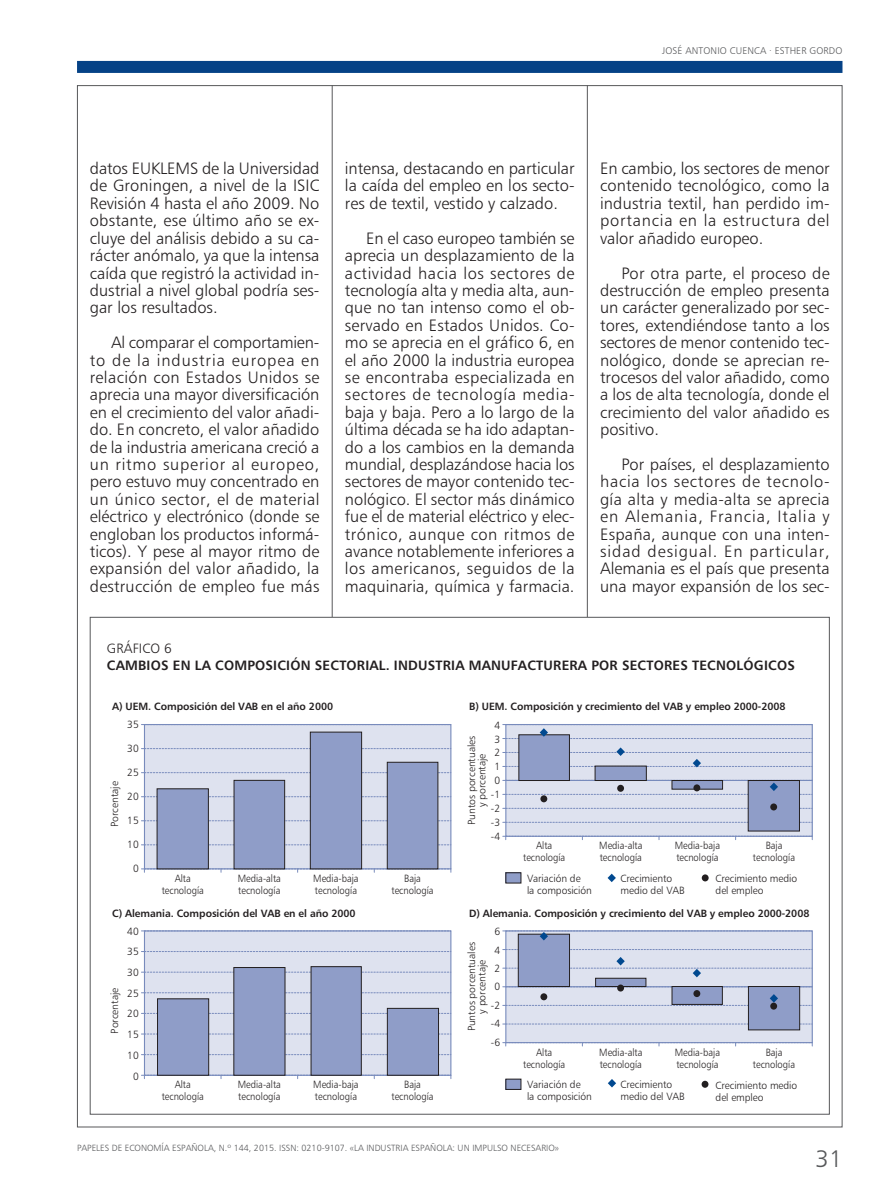
<style>
.page{position:relative;width:893px;height:1191px;background:#fff}
.page>*{position:absolute;margin:0;border:0;box-sizing:border-box;transform-origin:0 0}
.t1{font:24px "Humanist 777 BT Light B";color:#57585a}
.t2{font:16.5px/17.4px "Humanist 777 BT Light B";color:#231f20;text-align:justify}
.t3{font:13.5px/17.4px "Humanist 777 BT Bold B";letter-spacing:.015em;color:#231f20}
.t4{font:300 10.5px/12px "Humanist 777";color:#231f20;text-align:center;scale:.9 1}
.t5{font:300 10.5px/13.8px "Humanist 777";color:#231f20}
.t6{font:700 10.5px "Humanist 777";letter-spacing:-.005em;color:#231f20}
.t7{font:300 10.35px/10.4px "Humanist 777";letter-spacing:-.005em;color:#231f20;text-align:center}
.t8{font:9.75px "Humanist 777 BT Light B";letter-spacing:.015em;color:#57585a}
.t9{font:9px "Humanist 777 BT Light B";color:#57585a}
.s1{font-family:"Humanist 777 BT Light B"}
</style>
<div class="page">
<div style="left:77px;top:61px;width:765px;height:12px;background:#054286"></div>
<hr style="left:332px;top:85px;width:1px;height:543px;background:#57585a">
<hr style="left:587px;top:85px;width:1px;height:541px;background:#57585a">
<svg style="left:143px;top:724px;width:670px;height:352px"></svg>
<div style="left:506px;top:1079px;width:15px;height:10px;background:#8f9dc8"></div>
<div style="left:506px;top:872px;width:15px;height:11px;background:#8f9dc8"></div>
<div style="left:505px;top:872px;width:16px;height:11px;border:1px solid #231f20"></div>
<svg style="left:141px;top:731px;width:310px;height:141px;background:#b1bad4"></svg>
<svg style="left:141px;top:966px;width:310px;height:112px;background:#adb6d2"></svg>
<svg style="left:608px;top:1079px;width:8px;height:8px"></svg>
<svg style="left:503px;top:930px;width:309px;height:100px;background:#c5cce0"></svg>
<svg style="left:503px;top:724px;width:310px;height:115px;background:#c7cde1"></svg>
<div style="left:702px;top:1080px;width:6px;height:7px;background:#231f20;border-radius:50%"></div>
<div style="left:540px;top:993px;width:7px;height:7px;background:#231f20;border-radius:50%"></div>
<div style="left:617px;top:984px;width:7px;height:7px;background:#231f20;border-radius:50%"></div>
<div style="left:693px;top:990px;width:7px;height:7px;background:#231f20;border-radius:50%"></div>
<div style="left:770px;top:1002px;width:7px;height:7px;background:#231f20;border-radius:50%"></div>
<div style="left:540px;top:795px;width:7px;height:7px;background:#231f20;border-radius:50%"></div>
<div style="left:617px;top:784px;width:7px;height:7px;background:#231f20;border-radius:50%"></div>
<div style="left:693px;top:784px;width:7px;height:7px;background:#231f20;border-radius:50%"></div>
<div style="left:770px;top:803px;width:7px;height:7px;background:#231f20;border-radius:50%"></div>
<p class="t8" style="left:662px;top:47px;width:182px">JOSÉ ANTONIO CUENCA · ESTHER GORDO</p>
<p class="t2" style="left:90px;top:161px;width:231px">datos EUKLEMS de la Universidad de Groningen, a nivel de la ISIC Revisión 4 hasta el año 2009. No obstante, ese último año se ex&shy;cluye del análisis debido a su ca&shy;rácter anómalo, ya que la intensa caída que registró la actividad in&shy;dustrial a nivel global podría ses&shy;gar los resultados.</p>
<p class="t2" style="left:90px;top:335px;width:231px;text-indent:21px">Al comparar el comportamien - to de la industria europea en relación con Estados Unidos se aprecia una mayor diversificación en el crecimiento del valor añadi&shy;do. En concreto, el valor añadido de la industria americana creció a un ritmo superior al europeo, pero estuvo muy concentrado en un único sector, el de material eléctrico y electrónico (donde se engloban los productos informá&shy;ticos). Y pese al mayor ritmo de expansión del valor añadido, la destrucción de empleo fue más</p>
<p class="t2" style="left:345px;top:161px;width:231px">intensa, destacando en particular la caída del empleo en los secto&shy;res de textil, vestido y calzado.</p>
<p class="t2" style="left:345px;top:231px;width:231px;text-indent:21px">En el caso europeo también se aprecia un desplazamiento de la actividad hacia los sectores de tecnología alta y media alta, aun&shy;que no tan intenso como el ob&shy;servado en Estados Unidos. Co - mo se aprecia en el gráfico 6, en el año 2000 la industria europea se encontraba especializada en sectores de tecnología media&shy;baja y baja. Pero a lo largo de la última década se ha ido adaptan&shy;do a los cambios en la demanda mundial, desplazándose hacia los sectores de mayor contenido tec&shy;nológico. El sector más dinámico fue el de material eléctrico y elec&shy;trónico, aunque con ritmos de avance notablemente inferiores a los americanos, seguidos de la maquinaria, química y farmacia.</p>
<p class="t2" style="left:600px;top:161px;width:231px">En cambio, los sectores de menor contenido tecnológico, como la industria textil, han perdido im&shy;portancia en la estructura del valor añadido europeo.</p>
<p class="t2" style="left:600px;top:265px;width:231px;text-indent:21px">Por otra parte, el proceso de destrucción de empleo presenta un carácter generalizado por sec&shy;tores, extendiéndose tanto a los sectores de menor contenido tec&shy;nológico, donde se aprecian re&shy;trocesos del valor añadido, como a los de alta tecnología, donde el crecimiento del valor añadido es positivo.</p>
<p class="t2" style="left:600px;top:457px;width:231px;text-indent:21px">Por países, el desplazamiento hacia los sectores de tecnolo&shy;gía alta y media-alta se aprecia en Alemania, Francia, Italia y España, aunque con una inten - sidad desigual. En particular, Alemania es el país que presenta una mayor expansión de los sec-</p>
<p class="t3" style="left:107px;top:640px;width:689px"><span class="s1">GRÁFICO 6<br></span>CAMBIOS EN LA COMPOSICIÓN SECTORIAL. INDUSTRIA MANUFACTURERA POR SECTORES TECNOLÓGICOS</p>
<p class="t6" style="left:112px;top:700px;width:223px">A) UEM. Composición del VAB en el año 2000</p>
<p class="t6" style="left:469px;top:700px;width:318px">B) UEM. Composición y crecimiento del VAB y empleo 2000-2008</p>
<p class="t5" style="left:127px;top:718px;width:13px">35</p>
<p class="t5" style="left:127px;top:742px;width:13px">30</p>
<p class="t5" style="left:127px;top:766px;width:13px">25</p>
<p class="t5" style="left:127px;top:790px;width:13px">20</p>
<p class="t5" style="left:127px;top:814px;width:13px">15</p>
<p class="t5" style="left:127px;top:838px;width:13px">10</p>
<p class="t5" style="left:133px;top:862px;width:7px">0</p>
<p class="t7" style="left:110px;top:827px;width:47px;rotate:-90deg">Porcentaje</p>
<p class="t4" style="left:162px;top:872px;width:48px">Alta tecnología</p>
<p class="t4" style="left:238px;top:872px;width:49px;text-align:left">Media-alta tecnología</p>
<p class="t4" style="left:313px;top:872px;width:52px;text-align:left">Media-baja tecnología</p>
<p class="t4" style="left:391px;top:872px;width:48px">Baja tecnología</p>
<p class="t5" style="left:491px;top:718px;width:11px;text-align:center">4<br>3<br>2<br>1<br>0 -1 -2 -3 -4</p>
<p class="t7" style="left:467px;top:825px;width:91px;rotate:-90deg">Puntos porcentuales y porcentaje</p>
<p class="t4" style="left:523px;top:840px;width:48px">Alta tecnología</p>
<p class="t4" style="left:599px;top:840px;width:49px;text-align:left">Media-alta tecnología</p>
<p class="t4" style="left:675px;top:840px;width:52px;text-align:left">Media-baja tecnología</p>
<p class="t4" style="left:753px;top:840px;width:48px">Baja tecnología</p>
<p class="t5" style="left:527px;top:872px;width:66px;line-height:12px">Variación de<br>la composición</p>
<p class="t5" style="left:621px;top:872px;width:66px;line-height:12px">Crecimiento medio del VAB</p>
<p class="t5" style="left:716px;top:873px;width:83px;line-height:12px">Crecimiento medio del empleo</p>
<p class="t6" style="left:112px;top:906px;width:245px">C) Alemania. Composición del VAB en el año 2000</p>
<p class="t6" style="left:469px;top:906px;width:342px">D) Alemania. Composición y crecimiento del VAB y empleo 2000-2008</p>
<p class="t5" style="left:127px;top:921px;width:13px;line-height:20.7px;text-align:center">40<br>35<br>30<br>25<br>20<br>15<br>10<br>0</p>
<p class="t4" style="left:162px;top:1079px;width:48px">Alta tecnología</p>
<p class="t4" style="left:238px;top:1079px;width:49px;text-align:left">Media-alta tecnología</p>
<p class="t4" style="left:313px;top:1079px;width:52px;text-align:left">Media-baja tecnología</p>
<p class="t4" style="left:391px;top:1079px;width:48px">Baja tecnología</p>
<p class="t5" style="left:491px;top:922px;width:11px;line-height:18.5px;text-align:center">6<br>4<br>2<br>0 -2 -4 -6</p>
<p class="t7" style="left:467px;top:1031px;width:91px;rotate:-90deg">Puntos porcentuales y porcentaje</p>
<p class="t7" style="left:110px;top:1033px;width:47px;rotate:-90deg">Porcentaje</p>
<p class="t4" style="left:523px;top:1046px;width:48px">Alta tecnología</p>
<p class="t4" style="left:599px;top:1046px;width:49px;text-align:left">Media-alta tecnología</p>
<p class="t4" style="left:675px;top:1046px;width:52px;text-align:left">Media-baja tecnología</p>
<p class="t4" style="left:753px;top:1046px;width:48px">Baja tecnología</p>
<p class="t5" style="left:527px;top:1079px;width:66px;line-height:12px">Variación de<br>la composición</p>
<p class="t5" style="left:621px;top:1079px;width:66px;line-height:12px">Crecimiento medio del VAB</p>
<p class="t5" style="left:716px;top:1079px;width:83px;line-height:12px">Crecimiento medio del empleo</p>
<p class="t9" style="left:77px;top:1144px;width:483px">PAPELES DE ECONOMÍA ESPAÑOLA, N.º 144, 2015. ISSN: 0210-9107. «LA INDUSTRIA ESPAÑOLA: UN IMPULSO NECESARIO»</p>
<p class="t1" style="left:816px;top:1148px;width:28px">31</p>
</div>
